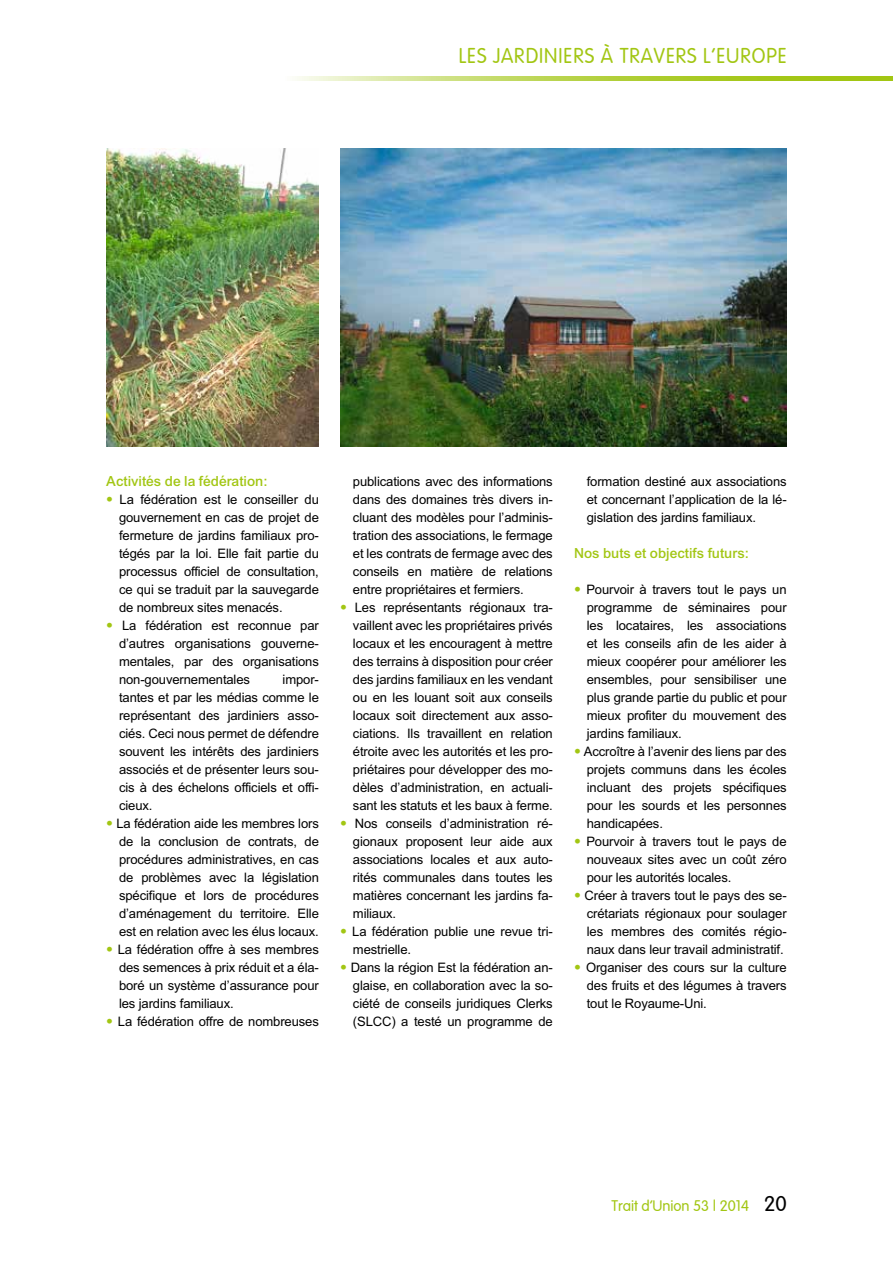
<style>
.page{position:relative;width:893px;height:1263px;background:#fff}
.page>*{position:absolute;margin:0;border:0;box-sizing:border-box;transform-origin:0 0}
.t1{font:21px "Vogue Plain";letter-spacing:.05em;color:#a2c613;scale:.95 1}
.t2{font:15px "Arial Bld";color:#a2c613}
.t3{font:15px "Vogue Plain";color:#a2c613}
.t4{font:13.05px/18px "Arial";letter-spacing:-.01em;color:#000;text-align:justify}
.s1{font-size:19.5px;color:#a2c613}
.s2{font-size:21px;color:#000}
</style>
<div class="page">
<svg style="left:295px;top:77px;width:598px;height:4px;background:#bcd657"></svg>
<img style="left:340px;top:149px;width:447px;height:297px">
<img style="left:106px;top:149px;width:213px;height:297px">
<h1 class="t1" style="left:459px;top:44px;width:347px">LES JARDINIERS À TRAVERS L’EUROPE</h1>
<p class="t2" style="left:106px;top:471px;width:163px">Activités de la fédération:</p>
<p class="t4" style="left:119px;top:491px;width:201px;text-indent:-13px"><span class="s1">•</span> La fédération est le conseiller du gouvernement en cas de projet de fermeture de jardins familiaux pro&shy;tégés par la loi. Elle fait partie du processus officiel de consultation, ce qui se traduit par la sauvegarde de nombreux sites menacés.</p>
<p class="t4" style="left:119px;top:617px;width:201px;text-indent:-13px"><span class="s1">•</span> La fédération est reconnue par d’autres organisations gouverne&shy;mentales, par des organisations non-gouvernementales</p>
<p class="t4" style="left:119px;top:671px;width:201px;text-indent:164px">impor&shy;tantes et par les médias comme le représentant des jardiniers asso&shy;ciés. Ceci nous permet de défendre souvent les intérêts des jardiniers associés et de présenter leurs sou&shy;cis à des échelons officiels et offi&shy;cieux.</p>
<p class="t4" style="left:119px;top:815px;width:201px;text-indent:-13px"><span class="s1">•</span> La fédération aide les membres lors de la conclusion de contrats, de procédures administratives, en cas de problèmes avec la législation spécifique et lors de procédures d’aménagement du territoire. Elle est en relation avec les élus locaux.</p>
<p class="t4" style="left:119px;top:941px;width:201px;text-indent:-13px"><span class="s1">•</span> La fédération offre à ses membres des semences à prix réduit et a éla&shy;boré un système d’assurance pour les jardins familiaux.</p>
<p class="t4" style="left:106px;top:1013px;width:214px"><span class="s1">•</span> La fédération offre de nombreuses</p>
<p class="t4" style="left:353px;top:473px;width:201px">publications avec des informations dans des domaines très divers in&shy;cluant des modèles pour l’adminis&shy;tration des associations, le fermage et les contrats de fermage avec des conseils en matière de relations entre propriétaires et fermiers.</p>
<p class="t4" style="left:353px;top:599px;width:201px;text-indent:-13px"><span class="s1">•</span> Les représentants régionaux tra&shy;vaillent avec les propriétaires privés locaux et les encouragent à mettre des terrains à disposition pour créer des jardins familiaux en les vendant ou en les louant soit aux conseils locaux soit directement aux asso&shy;ciations. Ils travaillent en relation étroite avec les autorités et les pro&shy;priétaires pour développer des mo&shy;dèles d’administration, en actuali&shy;sant les statuts et les baux à ferme.</p>
<p class="t4" style="left:353px;top:815px;width:201px;text-indent:-13px"><span class="s1">•</span> Nos conseils d’administration ré&shy;gionaux proposent leur aide aux associations locales et aux auto&shy;rités communales dans toutes les matières concernant les jardins fa&shy;miliaux.</p>
<p class="t4" style="left:353px;top:923px;width:201px;text-indent:-13px"><span class="s1">•</span> La fédération publie une revue tri&shy;mestrielle.</p>
<p class="t4" style="left:353px;top:959px;width:201px;text-indent:-13px"><span class="s1">•</span> Dans la région Est la fédération an&shy;glaise, en collaboration avec la so&shy;ciété de conseils juridiques Clerks (SLCC) a testé un programme de</p>
<p class="t4" style="left:587px;top:473px;width:201px">formation destiné aux associations et concernant l’application de la lé&shy;gislation des jardins familiaux.</p>
<p class="t2" style="left:574px;top:543px;width:176px">Nos buts et objectifs futurs:</p>
<p class="t4" style="left:587px;top:581px;width:201px;text-indent:-13px"><span class="s1">•</span> Pourvoir à travers tout le pays un programme de séminaires pour les locataires, les associations et les conseils afin de les aider à mieux coopérer pour améliorer les ensembles, pour sensibiliser une plus grande partie du public et pour mieux profiter du mouvement des jardins familiaux.</p>
<p class="t4" style="left:587px;top:743px;width:201px;text-indent:-13px"><span class="s1">•</span> Accroître à l’avenir des liens par des projets communs dans les écoles incluant des projets spécifiques pour les sourds et les personnes handicapées.</p>
<p class="t4" style="left:587px;top:833px;width:201px;text-indent:-13px"><span class="s1">•</span> Pourvoir à travers tout le pays de nouveaux sites avec un coût zéro pour les autorités locales.</p>
<p class="t4" style="left:587px;top:887px;width:201px;text-indent:-13px"><span class="s1">•</span> Créer à travers tout le pays des se&shy;crétariats régionaux pour soulager les membres des comités régio&shy;naux dans leur travail administratif.</p>
<p class="t4" style="left:587px;top:959px;width:201px;text-indent:-13px"><span class="s1">•</span> Organiser des cours sur la culture des fruits et des légumes à travers tout le Royaume-Uni.</p>
<p class="t3" style="left:612px;top:1197px;width:177px">Trait d’Union 53 | 2014 <span class="s2">20</span></p>
</div>
